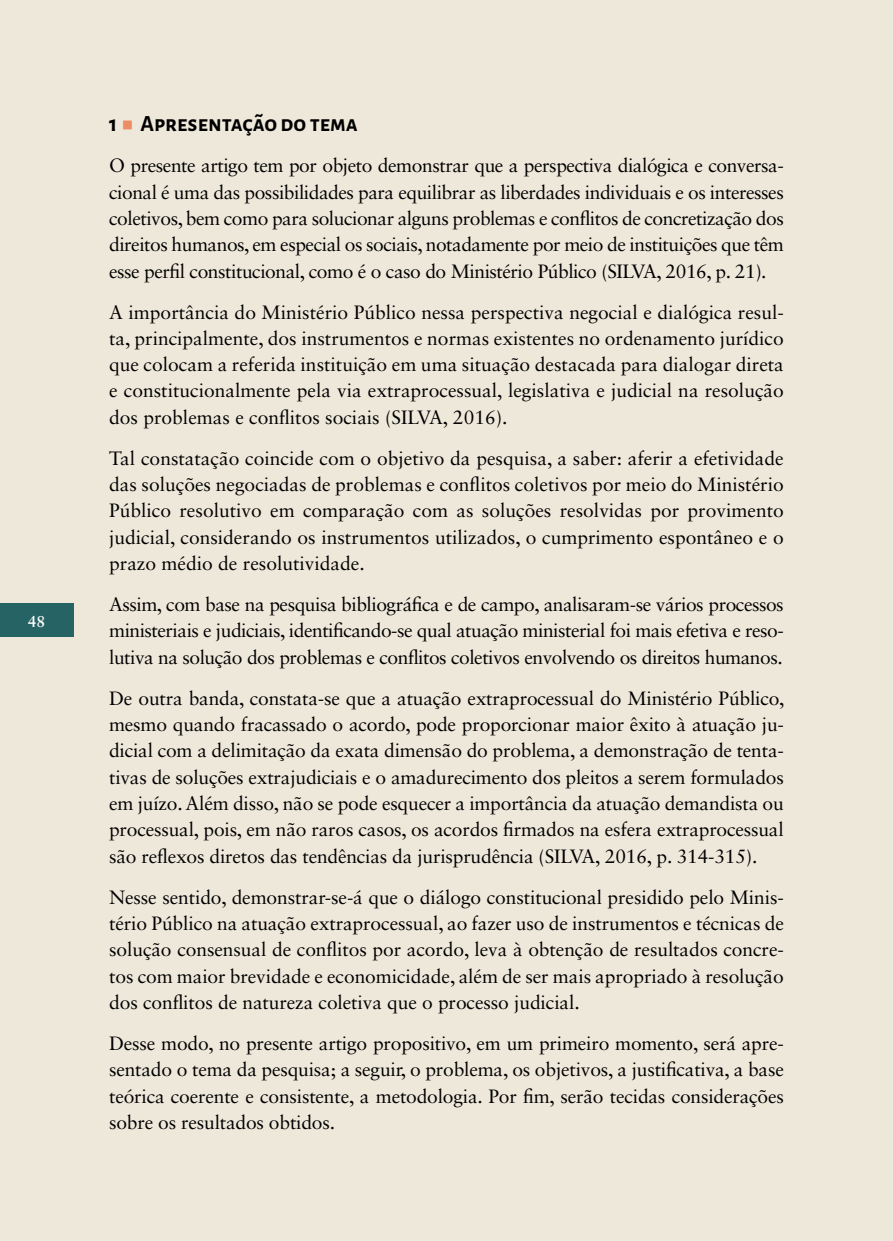
<style>
.page{position:relative;width:893px;height:1241px;background:#fff}
.page>*{position:absolute;margin:0;border:0;box-sizing:border-box;transform-origin:0 0}
.t1{font:700 22.75px "Alegreya Sans SC";color:#000}
.t2{font:19.25px/26.2px "Sabon LT Std";letter-spacing:-.01em;color:#000;text-align:justify}
.t3{font:700 15.75px "Sabon LT Std";color:#fff}
.s1{font-family:"Montserrat";font-weight:400;color:#ec8d63}
</style>
<div class="page">
<div style="left:0;top:0;width:893px;height:1240px;background:#eee8db"></div>
<div style="left:0;top:604px;width:73px;height:33px;background:#266364"></div>
<p class="t3" style="left:28px;top:611px;width:19px">48</p>
<p class="t1" style="left:109px;top:107px;width:250px">1 <span class="s1">■</span> Apresentação do tema</p>
<p class="t2" style="left:109px;top:152px;width:676px">O presente artigo tem por objeto demonstrar que a perspectiva dialógica e conversa&shy;cional é uma das possibilidades para equilibrar as liberdades individuais e os interesses coletivos, bem como para solucionar alguns problemas e conflitos de concretização dos direitos humanos, em especial os sociais, notadamente por meio de instituições que têm esse perfil constitucional, como é o caso do Ministério Público (SILVA, 2016, p. 21).</p>
<p class="t2" style="left:109px;top:298px;width:676px">A importância do Ministério Público nessa perspectiva negocial e dialógica resul&shy;ta, principalmente, dos instrumentos e normas existentes no ordenamento jurídico que colocam a referida instituição em uma situação destacada para dialogar direta e constitucionalmente pela via extraprocessual, legislativa e judicial na resolução dos problemas e conflitos sociais (SILVA, 2016).</p>
<p class="t2" style="left:109px;top:445px;width:676px">Tal constatação coincide com o objetivo da pesquisa, a saber: aferir a efetividade das soluções negociadas de problemas e conflitos coletivos por meio do Ministério Público resolutivo em comparação com as soluções resolvidas por provimento judicial, considerando os instrumentos utilizados, o cumprimento espontâneo e o prazo médio de resolutividade.</p>
<p class="t2" style="left:109px;top:591px;width:676px">Assim, com base na pesquisa bibliográfica e de campo, analisaram-se vários processos ministeriais e judiciais, identificando-se qual atuação ministerial foi mais efetiva e reso&shy;lutiva na solução dos problemas e conflitos coletivos envolvendo os direitos humanos.</p>
<p class="t2" style="left:109px;top:684px;width:677px">De outra banda, constata-se que a atuação extraprocessual do Ministério Público, mesmo quando fracassado o acordo, pode proporcionar maior êxito à atuação ju&shy;dicial com a delimitação da exata dimensão do problema, a demonstração de tenta&shy;tivas de soluções extrajudiciais e o amadurecimento dos pleitos a serem formulados em juízo. Além disso, não se pode esquecer a importância da atuação demandista ou processual, pois, em não raros casos, os acordos firmados na esfera extraprocessual são reflexos diretos das tendências da jurisprudência (SILVA, 2016, p. 314-315).</p>
<p class="t2" style="left:109px;top:883px;width:676px">Nesse sentido, demonstrar-se-á que o diálogo constitucional presidido pelo Minis&shy;tério Público na atuação extraprocessual, ao fazer uso de instrumentos e técnicas de solução consensual de conflitos por acordo, leva à obtenção de resultados concre&shy;tos com maior brevidade e economicidade, além de ser mais apropriado à resolução dos conflitos de natureza coletiva que o processo judicial.</p>
<p class="t2" style="left:109px;top:1029px;width:676px">Desse modo, no presente artigo propositivo, em um primeiro momento, será apre&shy;sentado o tema da pesquisa; a seguir, o problema, os objetivos, a justificativa, a base teórica coerente e consistente, a metodologia. Por fim, serão tecidas considerações sobre os resultados obtidos.</p>
</div>
